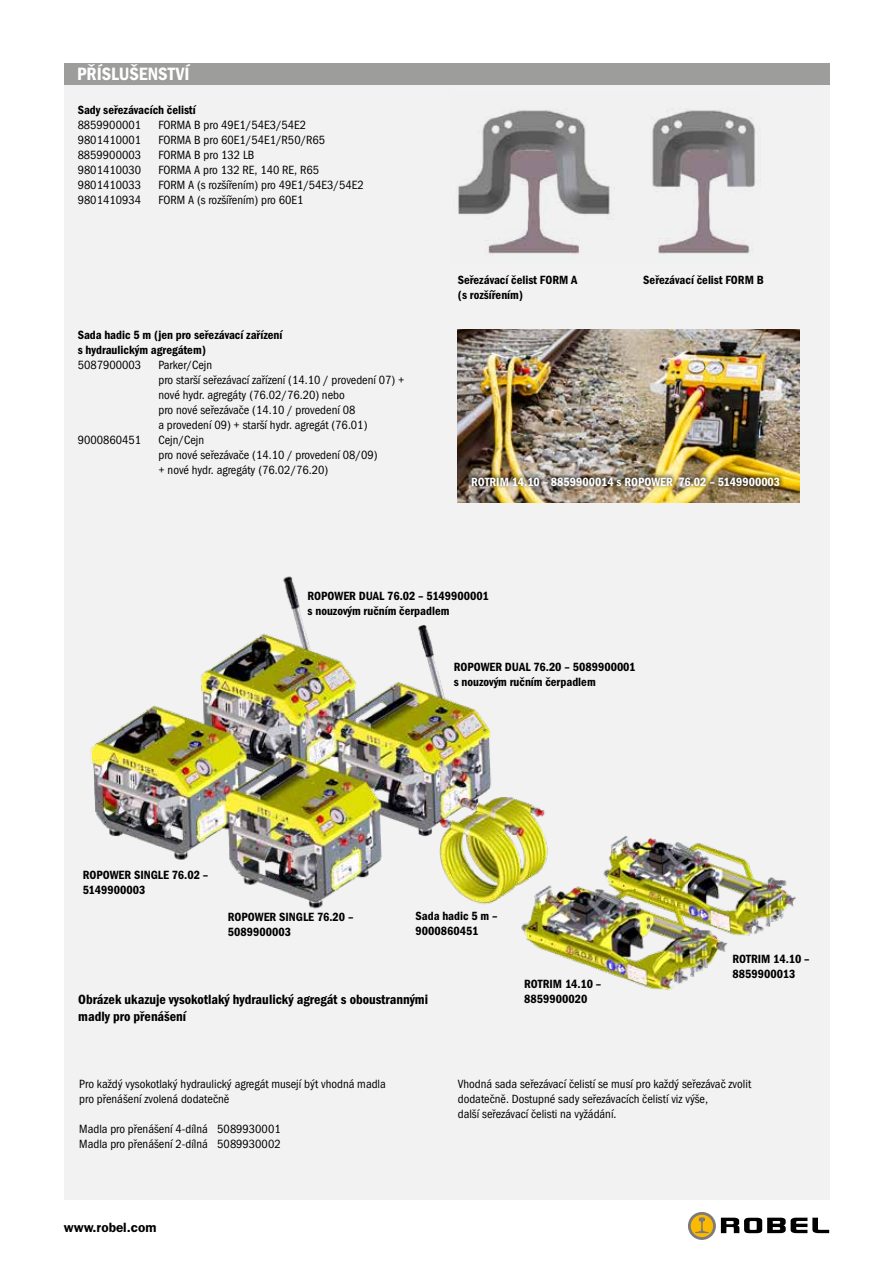
<style>
.page{position:relative;width:893px;height:1263px;background:#fff}
.page>*{position:absolute;margin:0;border:0;box-sizing:border-box;transform-origin:0 0}
.t1{font:18px "Franklin Gothic Demi Cond E";color:#fff}
.t2{font:13.5px/16.5px "Franklin Gothic Demi Cond E";color:#000}
.t3{font:600 13.5px "Franklin Gothic";color:#000}
.t4{font:12px/15px "Franklin Gothic Book Cond E";color:#000}
.t5{font:12px/15px "Franklin Gothic Demi Cond E";color:#000}
.t6{font:12px "Franklin Gothic Demi Cond E";color:#fff}
</style>
<div class="page">
<div style="left:64px;top:84px;width:766px;height:1115px;background:#f2f2f2"></div>
<div style="left:65px;top:64px;width:765px;height:21px;background:#9d9d9c"></div>
<img style="left:458px;top:110px;width:297px;height:144px">
<img style="left:91px;top:576px;width:705px;height:415px">
<img style="left:458px;top:330px;width:341px;height:172px">
<img style="left:467px;top:472px;width:317px;height:18px">
<svg style="left:688px;top:1212px;width:28px;height:28px"></svg>
<svg style="left:721px;top:1218px;width:108px;height:15px"></svg>
<svg style="left:691px;top:1215px;width:22px;height:22px"></svg>
<svg style="left:695px;top:1217px;width:14px;height:16px"></svg>
<h1 class="t1" style="left:77px;top:64px;width:114px">PŘÍSLUŠENSTVÍ</h1>
<p class="t5" style="left:78px;top:103px;width:120px">Sady seřezávacích čelistí</p>
<p class="t4" style="left:78px;top:118px;width:65px">8859900001</p>
<p class="t4" style="left:158px;top:118px;width:149px">FORMA B pro 49E1/54E3/54E2</p>
<p class="t4" style="left:78px;top:133px;width:65px">9801410001</p>
<p class="t4" style="left:158px;top:133px;width:168px">FORMA B pro 60E1/54E1/R50/R65</p>
<p class="t4" style="left:78px;top:148px;width:65px">8859900003</p>
<p class="t4" style="left:158px;top:148px;width:97px">FORMA B pro 132 LB</p>
<p class="t4" style="left:78px;top:163px;width:65px">9801410030</p>
<p class="t4" style="left:158px;top:163px;width:162px">FORMA A pro 132 RE, 140 RE, R65</p>
<p class="t4" style="left:78px;top:178px;width:65px">9801410033</p>
<p class="t4" style="left:158px;top:178px;width:207px">FORM A (s rozšířením) pro 49E1/54E3/54E2</p>
<p class="t4" style="left:78px;top:193px;width:65px">9801410934</p>
<p class="t4" style="left:158px;top:193px;width:146px">FORM A (s rozšířením) pro 60E1</p>
<p class="t5" style="left:78px;top:328px;width:206px">Sada hadic 5 m (jen pro seřezávací zařízení s hydraulickým agregátem)</p>
<p class="t4" style="left:78px;top:358px;width:65px">5087900003</p>
<p class="t4" style="left:158px;top:358px;width:248px">Parker/Cejn<br>pro starší seřezávací zařízení (14.10 / provedení 07) + nové hydr. agregáty (76.02/76.20) nebo<br>pro nové seřezávače (14.10 / provedení 08<br>a provedení 09) + starší hydr. agregát (76.01)</p>
<p class="t4" style="left:78px;top:433px;width:65px">9000860451</p>
<p class="t4" style="left:158px;top:433px;width:221px">Cejn/Cejn<br>pro nové seřezávače (14.10 / provedení 08/09) + nové hydr. agregáty (76.02/76.20)</p>
<p class="t5" style="left:458px;top:272px;width:121px">Seřezávací čelist FORM A (s rozšířením)</p>
<p class="t5" style="left:643px;top:272px;width:122px">Seřezávací čelist FORM B</p>
<p class="t6" style="left:471px;top:474px;width:311px">ROTRIM 14.10 – 8859900014 s ROPOWER 76.02 – 5149900003</p>
<p class="t5" style="left:308px;top:589px;width:183px">ROPOWER DUAL 76.02 – 5149900001 s nouzovým ručním čerpadlem</p>
<p class="t5" style="left:454px;top:660px;width:183px">ROPOWER DUAL 76.20 – 5089900001 s nouzovým ručním čerpadlem</p>
<p class="t5" style="left:83px;top:867px;width:127px">ROPOWER SINGLE 76.02 –<br>5149900003</p>
<p class="t5" style="left:228px;top:910px;width:127px">ROPOWER SINGLE 76.20 –<br>5089900003</p>
<p class="t5" style="left:416px;top:908px;width:83px">Sada hadic 5 m –<br>9000860451</p>
<p class="t2" style="left:78px;top:991px;width:351px">Obrázek ukazuje vysokotlaký hydraulický agregát s oboustrannými madly pro přenášení</p>
<p class="t5" style="left:524px;top:976px;width:79px">ROTRIM 14.10 –<br>8859900020</p>
<p class="t5" style="left:732px;top:952px;width:79px">ROTRIM 14.10 –<br>8859900013</p>
<p class="t4" style="left:79px;top:1076px;width:308px">Pro každý vysokotlaký hydraulický agregát musejí být vhodná madla pro přenášení zvolená dodatečně</p>
<p class="t4" style="left:79px;top:1121px;width:203px">Madla pro přenášení 4-dílná 5089930001<br>Madla pro přenášení 2-dílná 5089930002</p>
<p class="t3" style="left:64px;top:1219px;width:94px">www.robel.com</p>
<p class="t4" style="left:458px;top:1076px;width:295px">Vhodná sada seřezávací čelistí se musí pro každý seřezávač zvolit dodatečně. Dostupné sady seřezávacích čelistí viz výše,<br>další seřezávací čelisti na vyžádání.</p>
</div>
